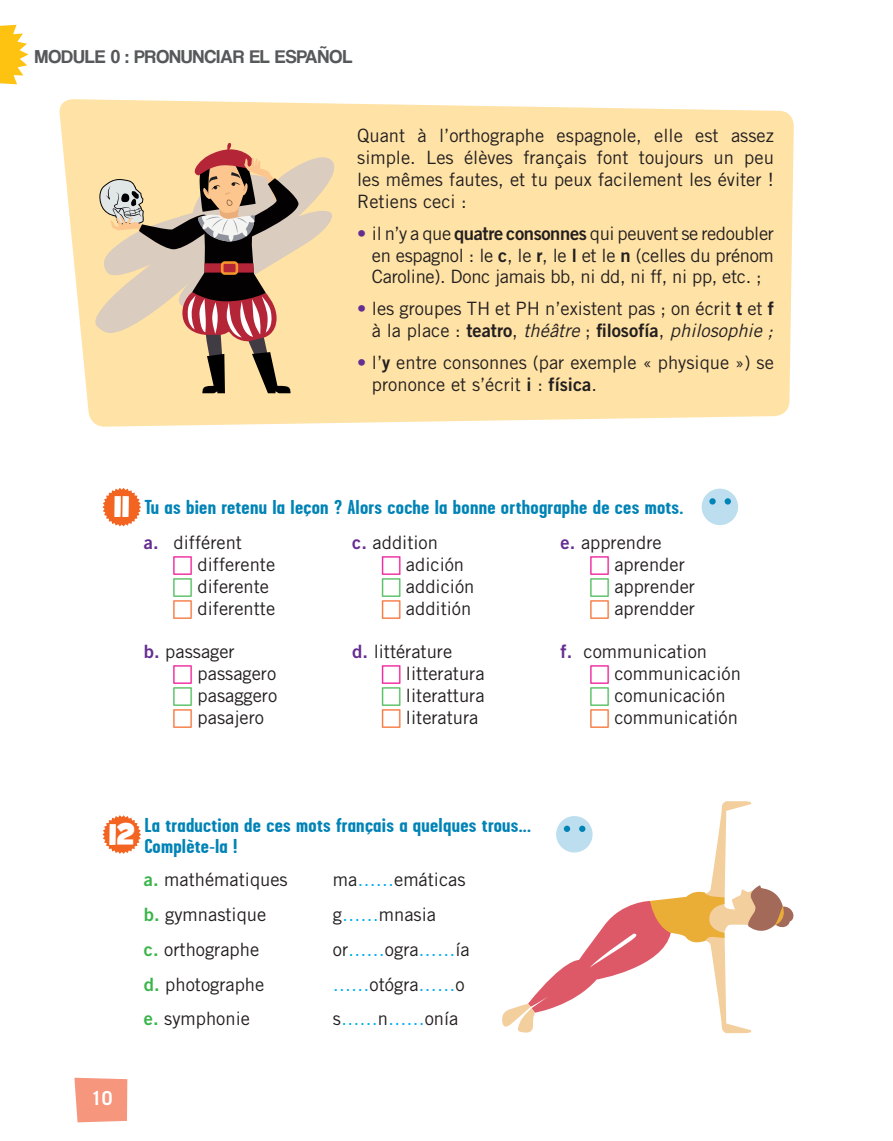
<style>
.page{position:relative;width:893px;height:1141px;background:#fff}
.page>*{position:absolute;margin:0;border:0;box-sizing:border-box;transform-origin:0 0}
.t1{font:700 20.12px/21.9px "Garage Gothic";letter-spacing:.01em;color:#0083b6;scale:1.2 1}
.t2{font:19.25px "Coolvetica Rg";letter-spacing:.02em;color:#57585a}
.t3{font:700 19.25px "Trade Gothic LT Std";color:#fff}
.t4{font:18.38px/21.9px "Trade Gothic LT Std";color:#231f20}
.s1{color:#652d91}
.s2{font-family:"Trade Gothic LT Std Bd 2"}
.s3{font-style:italic}
.s4{font-family:"Grilled Cheese BTN";font-weight:400;font-size:29.75px;color:#fff}
.s5{font-family:"Trade Gothic LT Std Bd 2";color:#652d91}
.s6{font-family:"Trade Gothic LT Std Bd 2";color:#3ab54a}
.s7{color:#00aeef}
</style>
<div class="page">
<svg style="left:74px;top:1078px;width:53px;height:44px;background:#f59b84"></svg>
<svg style="left:0;top:25px;width:29px;height:59px"></svg>
<svg style="left:59px;top:99px;width:735px;height:328px;background:#fee4ac"></svg>
<svg style="left:102px;top:488px;width:39px;height:38px"></svg>
<div style="left:702px;top:489px;width:36px;height:36px;background:#bcdeee;border-radius:50%"></div>
<svg style="left:709px;top:498px;width:7px;height:7px"></svg>
<div style="left:725px;top:498px;width:6px;height:7px;background:#0083b6;border-radius:50%"></div>
<svg style="left:102px;top:815px;width:39px;height:39px"></svg>
<svg style="left:502px;top:801px;width:292px;height:233px"></svg>
<svg style="left:92px;top:157px;width:250px;height:176px;background:#f6dcab"></svg>
<svg style="left:98px;top:142px;width:201px;height:251px;background:#c9ab8b"></svg>
<p class="t2" style="left:35px;top:45px;width:319px">MODULE 0 : PRONUNCIAR EL ESPAÑOL</p>
<p class="t4" style="left:357px;top:125px;width:418px;text-align:justify">Quant à l’orthographe espagnole, elle est assez simple. Les élèves français font toujours un peu les mêmes fautes, et tu peux facilement les éviter !<br>Retiens ceci :</p>
<p class="t4" style="left:372px;top:222px;width:403px;text-align:justify;text-indent:-15px"><span class="s1">•</span> il n’y a que <span class="s2">quatre consonnes</span> qui peuvent se redoubler en espagnol : le <span class="s2">c</span>, le <span class="s2">r</span>, le <span class="s2">l</span> et le <span class="s2">n</span> (celles du prénom Caroline). Donc jamais bb, ni dd, ni ff, ni pp, etc. ;</p>
<p class="t4" style="left:357px;top:297px;width:418px;text-align:right"><span class="s1">•</span> les groupes TH et PH n’existent pas ; on écrit <span class="s2">t</span> et <span class="s2">f </span>à la place : <span class="s2">teatro</span>, <span class="s3">théâtre</span> ; <span class="s2">filosofía</span>, <span class="s3">philosophie ;</span></p>
<p class="t4" style="left:372px;top:351px;width:403px;text-indent:-15px"><span class="s1">•</span> l’<span class="s2">y</span> entre consonnes (par exemple « physique ») se prononce et s’écrit <span class="s2">i</span> : <span class="s2">física</span>.</p>
<p class="t1" style="left:114px;top:496px;width:476px"><span class="s4">11</span> Tu as bien retenu la leçon ? Alors coche la bonne orthographe de ces mots.</p>
<p class="t4" style="left:198px;top:531px;width:79px;text-indent:-54px"><span class="s5">a.</span> différent differente diferente diferentte</p>
<p class="t4" style="left:198px;top:641px;width:81px;text-indent:-54px"><span class="s5">b.</span> passager passagero pasaggero pasajero</p>
<p class="t4" style="left:406px;top:531px;width:70px;text-indent:-54px"><span class="s5">c.</span> addition adición addición additión</p>
<p class="t4" style="left:406px;top:641px;width:80px;text-indent:-54px"><span class="s5">d.</span> littérature litteratura literattura literatura</p>
<p class="t4" style="left:614px;top:531px;width:82px;text-indent:-54px"><span class="s5">e.</span> apprendre aprender apprender aprendder</p>
<p class="t4" style="left:614px;top:641px;width:128px;text-indent:-54px"><span class="s5">f.</span> communication communicación comunicación communicatión</p>
<p class="t1" style="left:144px;top:814px;width:324px;text-indent:-36px"><span class="s4">12</span> La traduction de ces mots français a quelques trous...<br>Complète-la !</p>
<p class="t4" style="left:144px;top:869px;width:145px"><span class="s6">a.</span> mathématiques</p>
<p class="t4" style="left:333px;top:869px;width:134px">ma<span class="s7">……</span>emáticas</p>
<p class="t4" style="left:144px;top:903px;width:124px"><span class="s6">b.</span> gymnastique</p>
<p class="t4" style="left:333px;top:903px;width:105px">g<span class="s7">……</span>mnasia</p>
<p class="t4" style="left:144px;top:938px;width:117px"><span class="s6">c.</span> orthographe</p>
<p class="t4" style="left:333px;top:938px;width:138px">or<span class="s7">……</span>ogra<span class="s7">……</span>ía</p>
<p class="t4" style="left:144px;top:973px;width:122px"><span class="s6">d.</span> photographe</p>
<p class="t4" style="left:333px;top:973px;width:133px"><span class="s7">……</span>otógra<span class="s7">……</span>o</p>
<p class="t4" style="left:144px;top:1007px;width:108px"><span class="s6">e.</span> symphonie</p>
<p class="t4" style="left:333px;top:1007px;width:127px">s<span class="s7">……</span>n<span class="s7">……</span>onía</p>
<p class="t3" style="left:91px;top:1087px;width:23px">10</p>
</div>
